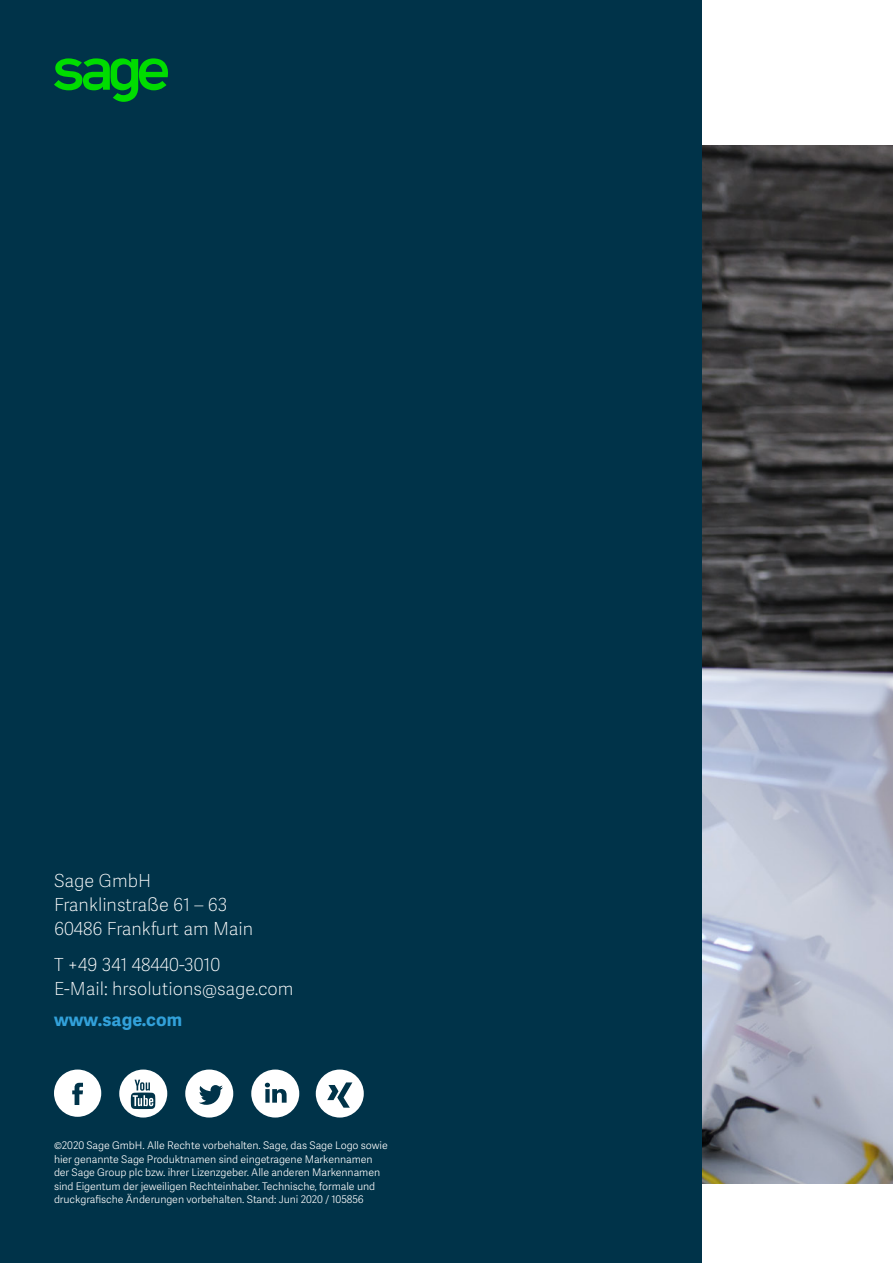
<style>
.page{position:relative;width:893px;height:1263px;background:#fff}
.page>*{position:absolute;margin:0;border:0;box-sizing:border-box;transform-origin:0 0}
.t1{font:18px/24px "Adelle Sans SAGE Th";color:#fff}
.t2{font:700 18px "Adelle Sans SAGE";letter-spacing:.01em;color:#32a1da}
.t3{font:10.5px/13.5px "Adelle Sans SAGE Lt";letter-spacing:-.005em;color:#fff}
</style>
<div class="page">
<img style="left:701px;top:145px;width:192px;height:1038px">
<div style="left:0;top:0;width:701px;height:1263px;background:#003349"></div>
<svg style="left:54px;top:58px;width:114px;height:44px"></svg>
<svg style="left:54px;top:1069px;width:47px;height:48px"></svg>
<svg style="left:119px;top:1069px;width:48px;height:48px"></svg>
<svg style="left:185px;top:1069px;width:48px;height:48px"></svg>
<svg style="left:251px;top:1069px;width:48px;height:48px"></svg>
<svg style="left:316px;top:1069px;width:48px;height:48px"></svg>
<h1 class="t1" style="left:54px;top:868px;width:201px">Sage GmbH<br>Franklinstraße 61 – 63<br>60486 Frankfurt am Main</h1>
<h1 class="t1" style="left:54px;top:952px;width:241px">T +49 341 48440-3010<br>E-Mail: hrsolutions@sage.com</h1>
<h1 class="t2" style="left:54px;top:1006px;width:130px">www.sage.com</h1>
<p class="t3" style="left:54px;top:1138px;width:335px">©2020 Sage GmbH. Alle Rechte vorbehalten. Sage, das Sage Logo sowie hier genannte Sage Produktnamen sind eingetragene Markennamen der Sage Group plc bzw. ihrer Lizenzgeber. Alle anderen Markennamen sind Eigentum der jeweiligen Rechteinhaber. Technische, formale und druckgrafische Änderungen vorbehalten. Stand: Juni 2020 / 105856</p>
</div>
